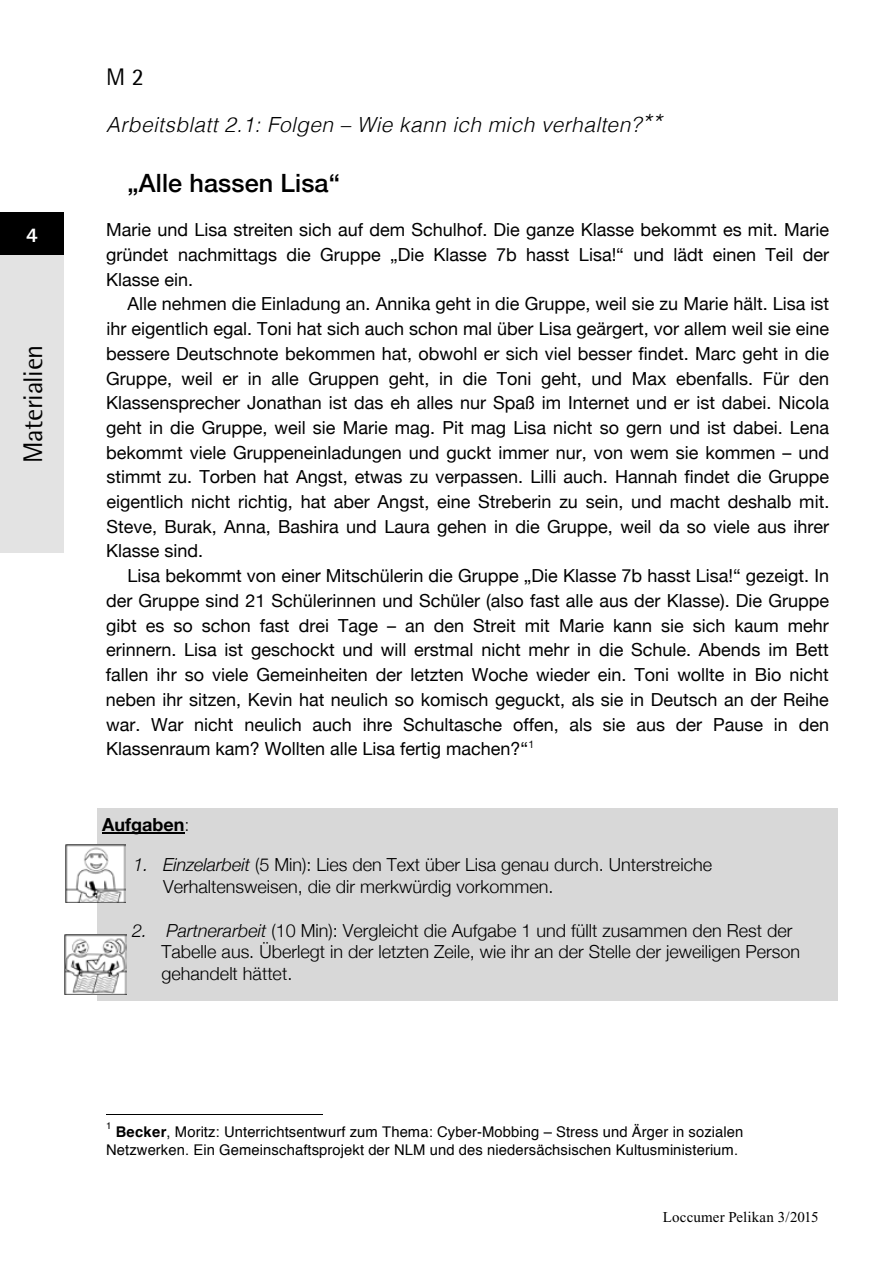
<style>
.page{position:relative;width:893px;height:1263px;background:#fff}
.page>*{position:absolute;margin:0;border:0;box-sizing:border-box;transform-origin:0 0}
.t1{font:27px "Rotis Semi Sans";letter-spacing:-.015em;color:#000}
.t2{font:500 25.2px "Helvetica Neue";letter-spacing:.005em;color:#000}
.t3{font:24px "Rotis Semi Sans";color:#000}
.t4{font:800 21px "Rotis Semi Sans";color:#fff}
.t5{font:italic 300 20.85px "Helvetica";letter-spacing:.02em;color:#000}
.t6{font:18px/24.8px "Helvetica Neue";color:#000;text-align:justify}
.t7{font:300 18px/21.8px "Helvetica Neue";color:#000}
.t8{font:700 18px "Helvetica Neue";color:#000}
.t9{font:15px "Times New Roman";letter-spacing:.005em;color:#000}
.t10{font:14.7px/18px "Helvetica";letter-spacing:.005em;color:#000}
.t11{font:9.75px "Helvetica";color:#000}
.s1{font-size:25.2px}
.s2{font-family:"Helvetica"}
.s3{font-family:"Helvetica";font-weight:300}
.s4{font-style:italic}
.s5{font-weight:700}
</style>
<div class="page">
<hr style="left:106px;top:1114px;width:216px;height:1px;background:#000">
<div style="left:97px;top:808px;width:740px;height:193px;background:#d8d8d8"></div>
<hr style="left:102px;top:833px;width:83px;height:1px;background:#000">
<img style="left:66px;top:844px;width:59px;height:59px">
<img style="left:65px;top:935px;width:61px;height:60px">
<div style="left:0;top:255px;width:64px;height:298px;background:#e3e3e3"></div>
<div style="left:0;top:213px;width:64px;height:42px;background:#000"></div>
<p class="t4" style="left:26px;top:222px;width:13px">4</p>
<h1 class="t1" style="left:17px;top:463px;width:120px;rotate:-90deg">Materialien</h1>
<h3 class="t3" style="left:106px;top:63px;width:39px">M 2</h3>
<p class="t5" style="left:106px;top:107px;width:557px">Arbeitsblatt 2.1: Folgen – Wie kann ich mich verhalten?<span class="s1">**</span></p>
<h2 class="t2" style="left:128px;top:163px;width:214px">„Alle hassen Lisa“</h2>
<p class="t6" style="left:106px;top:219px;width:724px">Marie und Lisa streiten sich auf dem Schulhof. Die ganze Klasse bekommt es mit. Marie gründet nachmittags die Gruppe „Die Klasse 7b hasst Lisa!“ und lädt einen Teil der Klasse ein.</p>
<p class="t6" style="left:106px;top:293px;width:725px;text-indent:21px">Alle nehmen die Einladung an. Annika geht in die Gruppe, weil sie zu Marie hält. Lisa ist ihr eigentlich egal. Toni hat sich auch schon mal über Lisa geärgert, vor allem weil sie eine bessere Deutschnote bekommen hat, obwohl er sich viel besser findet. Marc geht in die Gruppe, weil er in alle Gruppen geht, in die Toni geht, und Max ebenfalls. Für den Klassensprecher Jonathan ist das eh alles nur Spaß im Internet und er ist dabei. Nicola geht in die Gruppe, weil sie Marie mag. Pit mag Lisa nicht so gern und ist dabei. Lena bekommt viele Gruppeneinladungen und guckt immer nur, von wem sie kommen – und stimmt zu. Torben hat Angst, etwas zu verpassen. Lilli auch. Hannah findet die Gruppe eigentlich nicht richtig, hat aber Angst, eine Streberin zu sein, und macht deshalb mit.<br>Steve, Burak, Anna, Bashira und Laura gehen in die Gruppe, weil da so viele aus ihrer Klasse sind.</p>
<p class="t6" style="left:106px;top:565px;width:725px;text-indent:22px">Lisa bekommt von einer Mitschülerin die Gruppe „Die Klasse 7b hasst Lisa!“ gezeigt. In der Gruppe sind 21 Schülerinnen und Sch<span class="s2">ü</span>ler (also fast alle aus der Klasse). Die Gruppe gibt es so schon fast drei Tage – an den Streit mit Marie kann sie sich kaum mehr erinnern. Lisa ist geschockt und will erstmal nicht mehr in die Schule. Abends im Bett fallen ihr so viele Gemeinheiten der letzten Woche wieder ein. Toni wollte in Bio nicht neben ihr sitzen, Kevin hat neulich so komisch geguckt, als sie in Deutsch an der Reihe war. War nicht neulich auch ihre Schultasche offen, als sie aus der Pause in den Klassenraum kam? Wollten alle Lisa fertig machen?“<sup>1</sup></p>
<p class="t8" style="left:102px;top:810px;width:89px">Aufgaben<span class="s3">:</span></p>
<p class="t7" style="left:163px;top:853px;width:550px;text-indent:-29px"><span class="s4">1. Einzelarbeit</span> (5 Min): Lies den Text über Lisa genau durch. Unterstreiche<br>Verhaltensweisen, die dir merkwürdig vorkommen.</p>
<p class="t7" style="left:162px;top:918px;width:640px;text-indent:-29px"><span class="s4">2. Partnerarbeit</span> (10 Min): Vergleicht die Aufgabe 1 und füllt zusammen den Rest der<br>Tabelle aus. Überlegt in der letzten Zeile, wie ihr an der Stelle der jeweiligen Person gehandelt hättet.</p>
<p class="t11" style="left:106px;top:1118px;width:7px">1</p>
<p class="t10" style="left:106px;top:1123px;width:639px;text-indent:10px"><span class="s5">Becker</span>, Moritz: Unterrichtsentwurf zum Thema: Cyber-Mobbing – Stress und Ärger in sozialen<br>Netzwerken. Ein Gemeinschaftsprojekt der NLM und des niedersächsischen Kultusministerium.</p>
<p class="t9" style="left:663px;top:1208px;width:157px">Loccumer Pelikan 3/2015</p>
</div>
